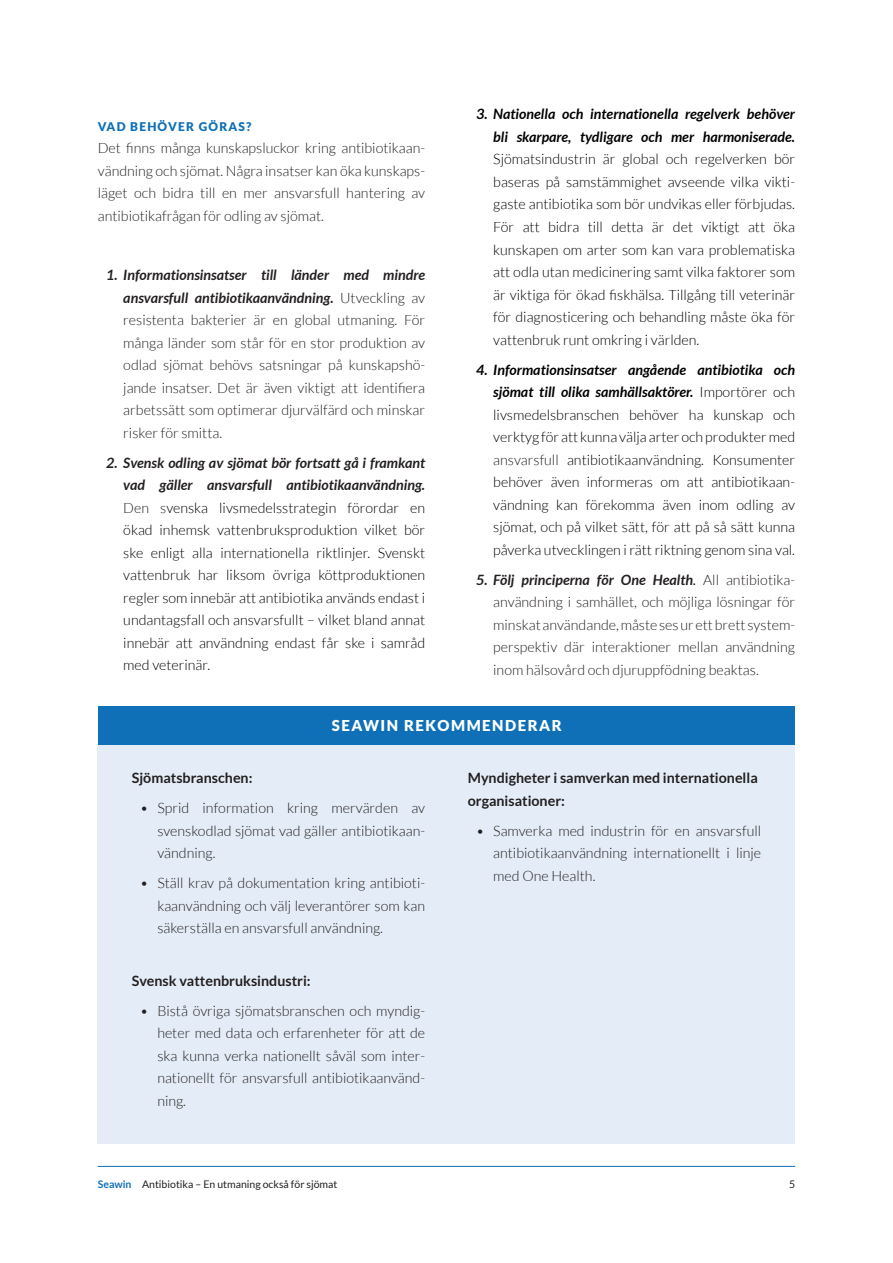
<style>
.page{position:relative;width:893px;height:1263px;background:#fff}
.page>*{position:absolute;margin:0;border:0;box-sizing:border-box;transform-origin:0 0}
.R2{font:900 15px "Lato";letter-spacing:.1em;color:#fff}
.t1{font:300 14.25px/22.5px "Lato";color:#000;text-align:justify}
.Bröd___Första{font:300 14.25px/22.5px "Lato";color:#231f20;text-align:justify}
.R3{font:700 14.25px/22.5px "Lato";color:#231f20}
.R2-2{font:900 12px "Lato";letter-spacing:.1em;color:#0f70b7}
.Bröd___Första-2{font:10.5px "Lato";color:#231f20}
.s1{font-weight:700;font-style:italic}
.s2{font-weight:700;font-style:italic;color:#231f20}
.s3{color:#231f20}
.s4{font-weight:400;font-style:italic}
.s5{font-weight:700;color:#0f70b7}
</style>
<div class="page">
<hr style="left:98px;top:1166px;width:697px;height:1px;background:#0f70b7">
<div style="left:98px;top:745px;width:697px;height:399px;background:#e4edf7"></div>
<div style="left:98px;top:706px;width:697px;height:39px;background:#0f70b7"></div>
<p class="R2-2" style="left:98px;top:119px;width:155px">VAD BEHÖVER GÖRAS?</p>
<p class="Bröd___Första" style="left:98px;top:137px;width:329px">Det finns många kunskapsluckor kring antibiotikaan&shy;vändning och sjömat. Några insatser kan öka kunskaps&shy;läget och bidra till en mer ansvarsfull hantering av antibiotikafrågan för odling av sjömat.</p>
<p class="Bröd___Första" style="left:123px;top:264px;width:303px;text-indent:-17px"><span class="s1">1. Informationsinsatser till länder med mindre ansvarsfull antibiotikaanvändning.</span> Utveckling av resistenta bakterier är en global utmaning. För många länder som står för en stor produktion av odlad sjömat behövs satsningar på kunskapshö&shy;jande insatser. Det är även viktigt att identifiera arbetssätt som optimerar djurvälfärd och minskar risker för smitta.</p>
<p class="t1" style="left:123px;top:452px;width:303px;text-indent:-17px"><span class="s2">2. Svensk odling av sjömat bör fortsatt gå i framkant vad gäller ansvarsfull antibiotikaanvändning.<br></span><span class="s3">Den s</span>venska livsmedelsstrategin förordar en ökad inhemsk vattenbruksproduktion vilket bör ske enligt alla internationella riktlinjer. Svenskt vattenbruk har liksom övriga köttproduktionen regler som innebär att antibiotika används endast i undantagsfall och ansvarsfullt – vilket bland annat innebär att användning endast får ske i samråd med veterinär.</p>
<p class="t1" style="left:493px;top:103px;width:303px;text-indent:-17px"><span class="s1">3. Nationella och internationella regelverk behöver bli skarpare, tydligare och mer harmoniserade.<br></span>Sjömatsindustrin är global och regelverken bör baseras på samstämmighet avseende vilka vikti&shy;gaste antibiotika som bör undvikas eller förbjudas.<br>För att bidra till detta är det viktigt att öka kunskapen om arter som kan vara problematiska att odla utan medicinering samt vilka faktorer som är viktiga för ökad fiskhälsa. Tillgång till veterinär för diagnosticering och behandling måste öka för vattenbruk runt omkring i världen.</p>
<p class="t1" style="left:493px;top:358px;width:303px;text-indent:-17px"><span class="s1">4. Informationsinsatser angående antibiotika och sjömat till olika samhällsaktörer.</span> Importörer och livsmedelsbranschen behöver ha kunskap och verktyg för att kunna välja arter och produkter med <span class="s3">ansvarsfull</span> antibiotikaanvändning. Konsumenter behöver även informeras om att antibiotikaan&shy;vändning kan förekomma även inom odling av sjömat, och på vilket sätt, för att på så sätt kunna påverka utvecklingen i rätt riktning genom sina val.</p>
<p class="Bröd___Första" style="left:493px;top:568px;width:303px;text-indent:-17px"><span class="s1">5. Följ principerna för One Health</span><span class="s4">.</span> All antibiotika&shy;användning i samhället, och möjliga lösningar för minskat användande, måste ses ur ett brett system&shy;perspektiv där interaktioner mellan användning inom hälsovård och djuruppfödning beaktas.</p>
<p class="R2" style="left:332px;top:716px;width:231px">SEAWIN REKOMMENDERAR</p>
<p class="R3" style="left:132px;top:766px;width:122px">Sjömatsbranschen:</p>
<p class="Bröd___Första" style="left:157px;top:797px;width:269px;text-indent:-17px">• Sprid information kring mervärden av svenskodlad sjömat vad gäller antibiotikaan&shy;vändning.</p>
<p class="Bröd___Första" style="left:157px;top:872px;width:269px;text-indent:-17px">• Ställ krav på dokumentation kring antibioti&shy;kaanvändning och välj leverantörer som kan säkerställa en ansvarsfull användning.</p>
<p class="R3" style="left:132px;top:969px;width:180px">Svensk vattenbruksindustri:</p>
<p class="Bröd___Första" style="left:157px;top:999px;width:269px;text-indent:-17px">• Bistå övriga sjömatsbranschen och myndig&shy;heter med data och erfarenheter för att de ska kunna verka nationellt såväl som inter&shy;nationellt för ansvarsfull antibiotikaanvänd&shy;ning.</p>
<p class="R3" style="left:468px;top:766px;width:292px">Myndigheter i samverkan med internationella organisationer:</p>
<p class="Bröd___Första" style="left:493px;top:819px;width:269px;text-indent:-17px">• Samverka med industrin för en ansvarsfull antibiotikaanvändning internationellt i linje med One Health.</p>
<p class="Bröd___Första-2" style="left:98px;top:1178px;width:241px"><span class="s5">Seawin</span> Antibiotika – En utmaning också för sjömat</p>
<p class="Bröd___Första-2" style="left:789px;top:1178px;width:8px">5</p>
</div>
